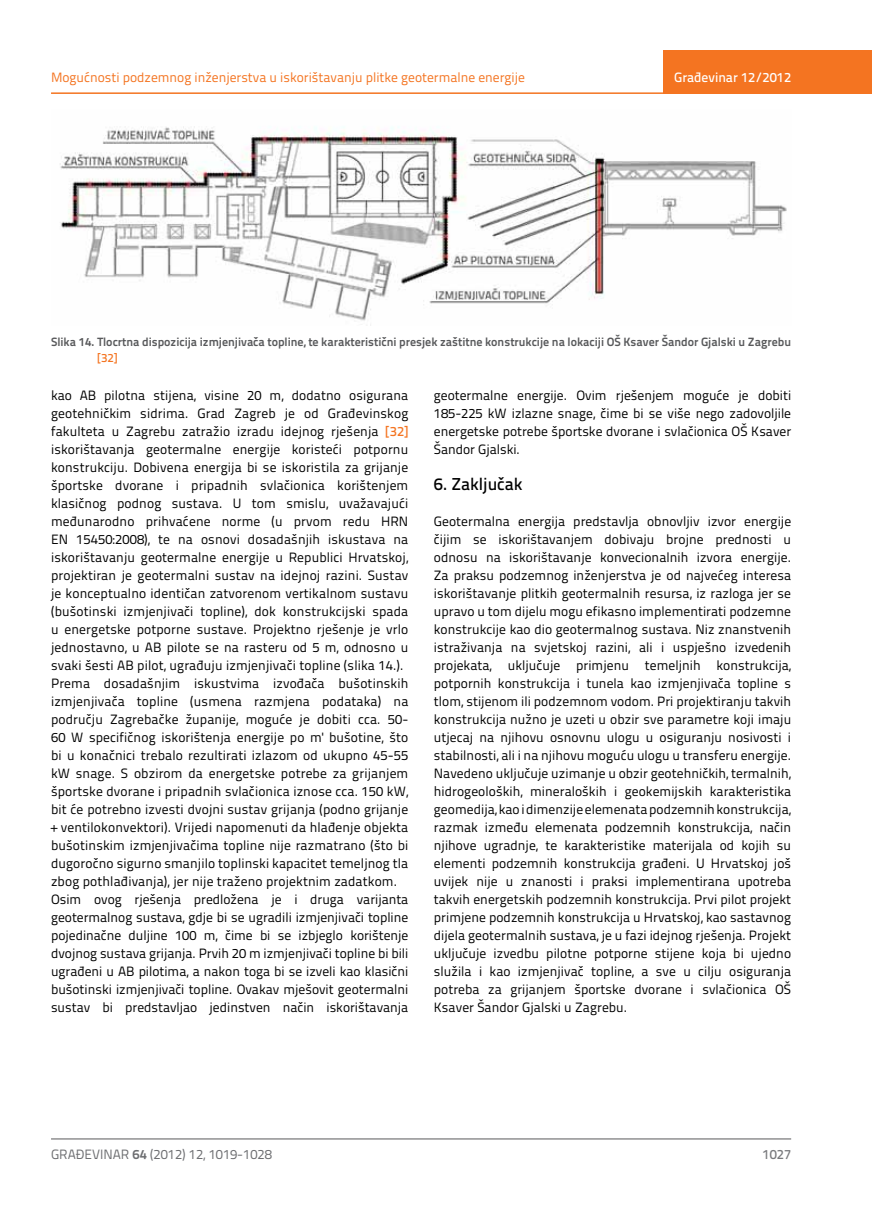
<style>
.page{position:relative;width:872px;height:1212px;background:#fff}
.page>*{position:absolute;margin:0;border:0;box-sizing:border-box;transform-origin:0 0}
.t1{font:500 17.25px "Titillium Text 22 L";color:#000}
.t2{font:13.5px/18px "Titillium Text 22 L";letter-spacing:.01em;color:#000;text-align:justify}
.t3{font:13.5px "Titillium Text 22 L";color:#f47421}
.t4{font:13.5px "Titillium Text 22 L";color:#6d6e71}
.t5{font:500 13.5px "Titillium Text 22 L";color:#fff}
.t6{font:500 13.5px "Titillium Text 22 L";color:#797a7d}
.t7{font:700 12px "Titillium Text 22 L";color:#58595b}
.t8{font:500 12px "Titillium Text 22 L";color:#f47421}
.s1{font-weight:500;color:#f47421}
.s2{font-weight:700}
</style>
<div class="page">
<hr style="left:51px;top:92px;width:821px;height:2px;background:#f47421">
<div style="left:663px;top:50px;width:209px;height:44px;background:#f47421"></div>
<hr style="left:51px;top:1139px;width:740px;height:1px;background:#58595b">
<img style="left:60px;top:126px;width:727px;height:200px">
<p class="t3" style="left:51px;top:68px;width:475px">Mogućnosti podzemnog inženjerstva u iskorištavanju plitke geotermalne energije</p>
<p class="t5" style="left:674px;top:67px;width:118px">Građevinar 12/2012</p>
<p class="t7" style="left:51px;top:332px;width:741px">Slika 14. Tlocrtna dispozicija izmjenjivača topline, te karakteristični presjek zaštitne konstrukcije na lokaciji OŠ Ksaver Šandor Gjalski u Zagrebu</p>
<p class="t8" style="left:97px;top:349px;width:21px">[32]</p>
<p class="t2" style="left:51px;top:385px;width:359px;text-align:left">kao AB pilotna stijena, visine 20 m, dodatno osigurana geotehničkim sidrima. Grad Zagreb je od Građevinskog fakulteta u Zagrebu zatražio izradu idejnog rješenja <span class="s1">[32] </span>iskorištavanja geotermalne energije koristeći potpornu konstrukciju. Dobivena energija bi se iskoristila za grijanje športske dvorane i pripadnih svlačionica korištenjem klasičnog podnog sustava. U tom smislu, uvažavajući međunarodno prihvaćene norme (u prvom redu HRN EN 15450:2008), te na osnovi dosadašnjih iskustava na iskorištavanju geotermalne energije u Republici Hrvatskoj, projektiran je geotermalni sustav na idejnoj razini. Sustav je konceptualno identičan zatvorenom vertikalnom sustavu (bušotinski izmjenjivači topline), dok konstrukcijski spada u energetske potporne sustave. Projektno rješenje je vrlo jednostavno, u AB pilote se na rasteru od 5 m, odnosno u svaki šesti AB pilot, ugrađuju izmjenjivači topline (slika 14.).<br>Prema dosadašnjim iskustvima izvođača bušotinskih izmjenjivača topline (usmena razmjena podataka) na području Zagrebačke županije, moguće je dobiti cca. 50- 60 W specifičnog iskorištenja energije po m' bušotine, što bi u konačnici trebalo rezultirati izlazom od ukupno 45-55 kW snage. S obzirom da energetske potrebe za grijanjem športske dvorane i pripadnih svlačionica iznose cca. 150 kW, bit će potrebno izvesti dvojni sustav grijanja (podno grijanje + ventilokonvektori). Vrijedi napomenuti da hlađenje objekta bušotinskim izmjenjivačima topline nije razmatrano (što bi dugoročno sigurno smanjilo toplinski kapacitet temeljnog tla zbog pothlađivanja), jer nije traženo projektnim zadatkom.<br>Osim ovog rješenja predložena je i druga varijanta geotermalnog sustava, gdje bi se ugradili izmjenjivači topline pojedinačne duljine 100 m, čime bi se izbjeglo korištenje dvojnog sustava grijanja. Prvih 20 m izmjenjivači topline bi bili ugrađeni u AB pilotima, a nakon toga bi se izveli kao klasični bušotinski izmjenjivači topline. Ovakav mješovit geotermalni sustav bi predstavljao jedinstven način iskorištavanja</p>
<p class="t2" style="left:434px;top:385px;width:359px">geotermalne energije. Ovim rješenjem moguće je dobiti 185-225 kW izlazne snage, čime bi se više nego zadovoljile energetske potrebe športske dvorane i svlačionica OŠ Ksaver Šandor Gjalski.</p>
<p class="t1" style="left:434px;top:471px;width:90px">6. Zaključak</p>
<p class="t2" style="left:434px;top:511px;width:359px">Geotermalna energija predstavlja obnovljiv izvor energije čijim se iskorištavanjem dobivaju brojne prednosti u odnosu na iskorištavanje konvecionalnih izvora energije.<br>Za praksu podzemnog inženjerstva je od najvećeg interesa iskorištavanje plitkih geotermalnih resursa, iz razloga jer se upravo u tom dijelu mogu efikasno implementirati podzemne konstrukcije kao dio geotermalnog sustava. Niz znanstvenih istraživanja na svjetskoj razini, ali i uspješno izvedenih projekata, uključuje primjenu temeljnih konstrukcija, potpornih konstrukcija i tunela kao izmjenjivača topline s tlom, stijenom ili podzemnom vodom. Pri projektiranju takvih konstrukcija nužno je uzeti u obzir sve parametre koji imaju utjecaj na njihovu osnovnu ulogu u osiguranju nosivosti i stabilnosti, ali i na njihovu moguću ulogu u transferu energije.<br>Navedeno uključuje uzimanje u obzir geotehničkih, termalnih, hidrogeoloških, mineraloških i geokemijskih karakteristika geomedija, kao i dimenzije elemenata podzemnih konstrukcija, razmak između elemenata podzemnih konstrukcija, način njihove ugradnje, te karakteristike materijala od kojih su elementi podzemnih konstrukcija građeni. U Hrvatskoj još uvijek nije u znanosti i praksi implementirana upotreba takvih energetskih podzemnih konstrukcija. Prvi pilot projekt primjene podzemnih konstrukcija u Hrvatskoj, kao sastavnog dijela geotermalnih sustava, je u fazi idejnog rješenja. Projekt uključuje izvedbu pilotne potporne stijene koja bi ujedno služila i kao izmjenjivač topline, a sve u cilju osiguranja potreba za grijanjem športske dvorane i svlačionica OŠ Ksaver Šandor Gjalski u Zagrebu.</p>
<p class="t4" style="left:51px;top:1144px;width:222px">GRAĐEVINAR <span class="s2">64</span> (2012) 12, 1019-1028</p>
<p class="t6" style="left:762px;top:1144px;width:30px">1027</p>
</div>
